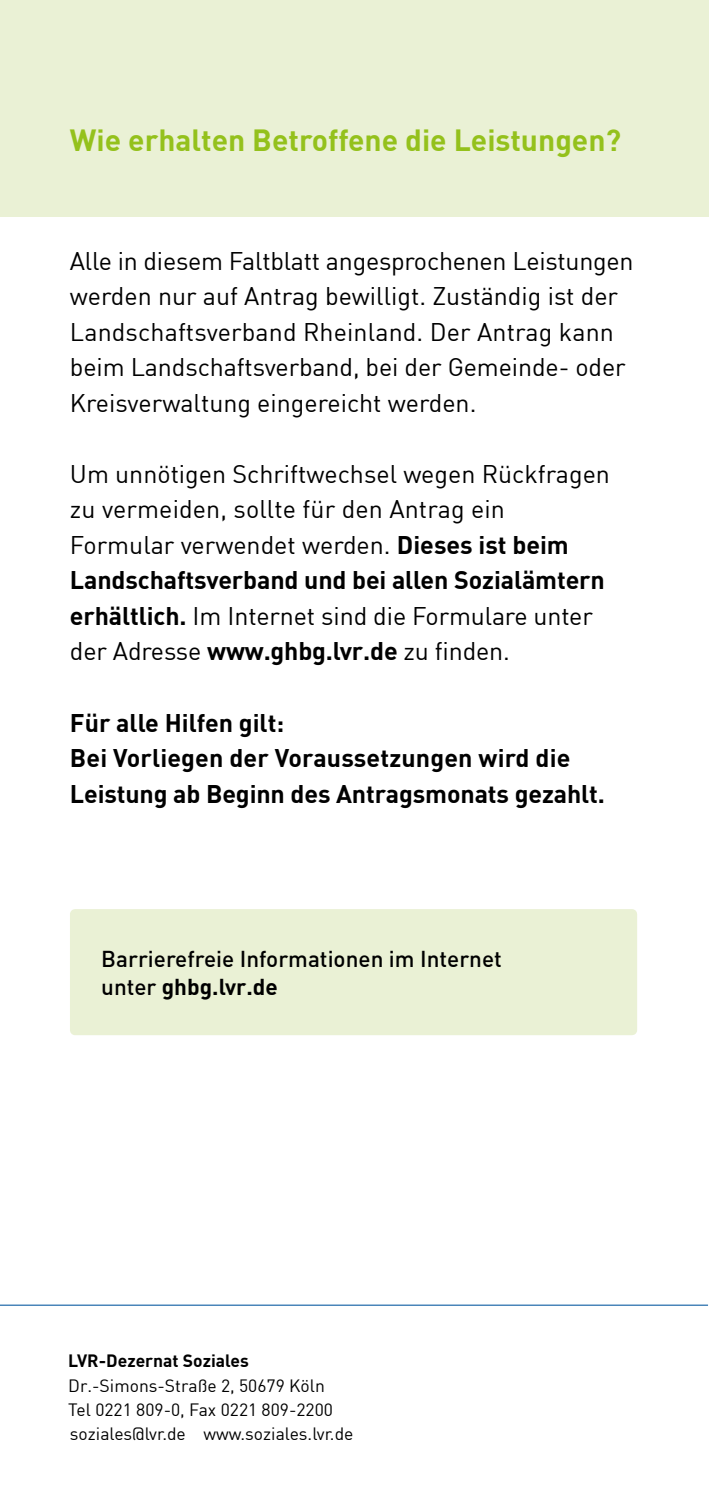
<style>
.page{position:relative;width:709px;height:1489px;background:#fff}
.page>*{position:absolute;margin:0;border:0;box-sizing:border-box;transform-origin:0 0}
.t1{font:700 30px "DIN";color:#94c11c}
.t2{font:25px/35.5px "DIN";color:#000}
.t3{font:700 25px/35.5px "DIN";letter-spacing:-.005em;color:#000}
.t4{font:500 22.5px/28px "DIN";color:#000}
.t5{font:17.5px/24.8px "DIN";color:#000}
.s1{font-weight:700}
</style>
<div class="page">
<div style="left:75px;top:914px;width:557px;height:116px;background:#eaf1d5"></div>
<div style="left:70px;top:909px;width:567px;height:126px;border:10px solid #eaf1d5"></div>
<hr style="left:0;top:1304px;width:708px;height:1px;background:#00559d">
<div style="left:0;top:0;width:709px;height:216px;background:#eaf1d5"></div>
<h1 class="t1" style="left:70px;top:121px;width:553px">Wie erhalten Betroffene die Leistungen?</h1>
<p class="t2" style="left:70px;top:242px;width:565px">Alle in diesem Faltblatt angesprochenen Leistungen werden nur auf Antrag bewilligt. Zuständig ist der Landschaftsverband Rheinland. Der Antrag kann beim Landschaftsverband, bei der Gemeinde- oder Kreisverwaltung eingereicht werden.</p>
<p class="t2" style="left:70px;top:455px;width:541px">Um unnötigen Schriftwechsel wegen Rückfragen zu vermeiden, sollte für den Antrag ein Formular verwendet werden. <span class="s1">Dieses ist beim Landschaftsverband und bei allen Sozialämtern erhältlich.</span> Im Internet sind die Formulare unter der Adresse <span class="s1">www.ghbg.lvr.de</span> zu finden.</p>
<p class="t3" style="left:70px;top:703px;width:536px">Für alle Hilfen gilt:<br>Bei Vorliegen der Voraussetzungen wird die<br>Leistung ab Beginn des Antragsmonats gezahlt.</p>
<p class="t4" style="left:101px;top:944px;width:402px">Barrierefreie Informationen im Internet unter <span class="s1">ghbg.lvr.de</span></p>
<p class="t5" style="left:68px;top:1347px;width:266px"><span class="s1">LVR-Dezernat Soziales<br></span>Dr.-Simons-Straße 2, 50679 Köln<br>Tel 0221 809-0, Fax 0221 809-2200</p>
<p class="t5" style="left:70px;top:1420px;width:117px">soziales@lvr.de</p>
<p class="t5" style="left:203px;top:1420px;width:151px">www.soziales.lvr.de</p>
</div>
